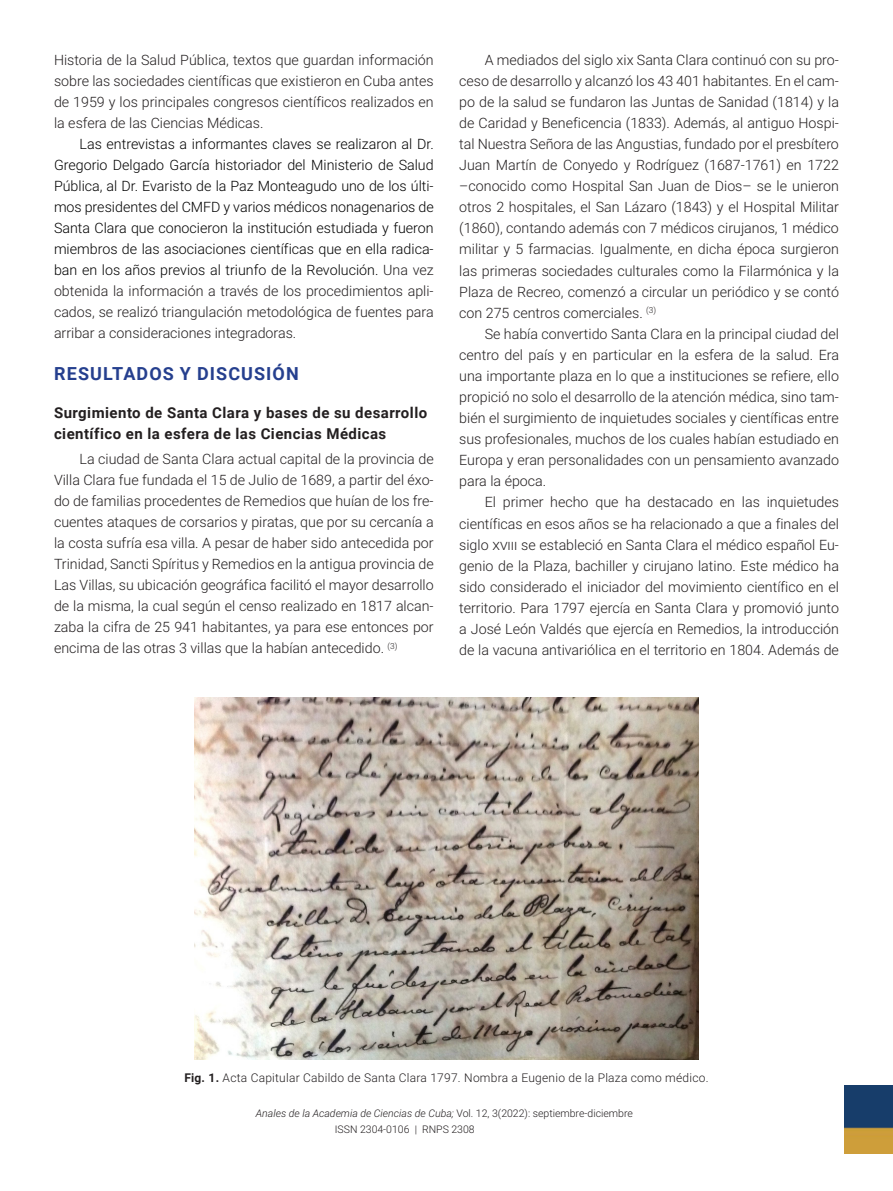
<style>
.page{position:relative;width:893px;height:1191px;background:#fff}
.page>*{position:absolute;margin:0;border:0;box-sizing:border-box;transform-origin:0 0}
.Val_2{font:700 18px "Roboto";letter-spacing:.06em;color:#253f8e}
.Val_3{font:700 15px/21px "Roboto";letter-spacing:.03em;color:#231f20}
.Texto_Normal{font:300 14.25px/21px "Roboto";color:#231f20;text-align:justify}
.Texto_Normal-2{font:300 14.25px/21px "Roboto";color:#000;text-align:justify}
.Pie_de_Figura{font:300 12px "Roboto";letter-spacing:.02em;color:#231f20}
.t1{font:300 10.5px/15.8px "Roboto";color:#231f20}
.s1{color:#231f20}
.s2{font-weight:700}
.s3{font-style:italic}
</style>
<div class="page">
<img style="left:844px;top:1085px;width:49px;height:68px">
<img style="left:195px;top:698px;width:503px;height:361px">
<p class="Texto_Normal" style="left:54px;top:49px;width:381px">Historia de la Salud Pública, textos que guardan información sobre las sociedades científicas que existieron en Cuba antes de 1959 y los principales congresos científicos realizados en la esfera de las Ciencias Médicas.</p>
<p class="Texto_Normal-2" style="left:54px;top:133px;width:381px;text-indent:26px">Las entrevistas a informantes claves se realizaron al Dr.<br>Gregorio Delgado García historiador del Ministerio de Salud Pública, al Dr. Evaristo de la Paz Monteagudo uno de los últi&shy;mos presidentes del CMFD y varios médicos nonagenarios de Santa Clara que conocieron la institución estudiada y fueron miembros de las asociaciones científicas que en ella radica&shy;ban en los años previos al triunfo de la Revolución. <span class="s1">Una vez obtenida la información a través de los procedimientos apli&shy;cados, se realizó triangulación metodológica de fuentes para arribar a consideraciones integradoras.</span></p>
<p class="Val_2" style="left:54px;top:361px;width:246px">RESULTADOS Y DISCUSIÓN</p>
<p class="Val_3" style="left:54px;top:402px;width:375px">Surgimiento de Santa Clara y bases de su desarrollo científico en la esfera de las Ciencias Médicas</p>
<p class="Texto_Normal" style="left:54px;top:449px;width:381px;text-indent:26px">La ciudad de Santa Clara actual capital de la provincia de Villa Clara fue fundada el 15 de Julio de 1689, a partir del éxo&shy;do de familias procedentes de Remedios que huían de los fre&shy;cuentes ataques de corsarios y piratas, que por su cercanía a la costa sufría esa villa. A pesar de haber sido antecedida por Trinidad, Sancti Spíritus y Remedios en la antigua provincia de Las Villas, su ubicación geográfica facilitó el mayor desarrollo de la misma, la cual según el censo realizado en 1817 alcan&shy;zaba la cifra de 25 941 habitantes, ya para ese entonces por encima de las otras 3 villas que la habían antecedido. <sup>(3)</sup></p>
<p class="Texto_Normal" style="left:459px;top:49px;width:381px;text-indent:26px">A mediados del siglo xix Santa Clara continuó con su pro&shy;ceso de desarrollo y alcanzó los 43 401 habitantes. En el cam&shy;po de la salud se fundaron las Juntas de Sanidad (1814) y la de Caridad y Beneficencia (1833). Además, al antiguo Hospi&shy;tal Nuestra Señora de las Angustias, fundado por el presbítero Juan Martín de Conyedo y Rodríguez (1687-1761) en 1722 –conocido como Hospital San Juan de Dios– se le unieron otros 2 hospitales, el San Lázaro (1843) y el Hospital Militar (1860), contando además con 7 médicos cirujanos, 1 médico militar y 5 farmacias. Igualmente, en dicha época surgieron las primeras sociedades culturales como la Filarmónica y la Plaza de Recreo, comenzó a circular un periódico y se contó con 275 centros comerciales. <sup>(3)</sup></p>
<p class="Texto_Normal" style="left:459px;top:323px;width:381px;text-indent:26px">Se había convertido Santa Clara en la principal ciudad del centro del país y en particular en la esfera de la salud. Era una importante plaza en lo que a instituciones se refiere, ello propició no solo el desarrollo de la atención médica, sino tam&shy;bién el surgimiento de inquietudes sociales y científicas entre sus profesionales, muchos de los cuales habían estudiado en Europa y eran personalidades con un pensamiento avanzado para la época.</p>
<p class="Texto_Normal" style="left:459px;top:492px;width:381px;text-indent:26px">El primer hecho que ha destacado en las inquietudes científicas en esos años se ha relacionado a que a finales del siglo xviii se estableció en Santa Clara el médico español Eu&shy;genio de la Plaza, bachiller y cirujano latino. Este médico ha sido considerado el iniciador del movimiento científico en el territorio. Para 1797 ejercía en Santa Clara y promovió junto a José León Valdés que ejercía en Remedios, la introducción de la vacuna antivariólica en el territorio en 1804. Además de</p>
<p class="Pie_de_Figura" style="left:184px;top:1070px;width:526px"><span class="s2">Fig. 1.</span> Acta Capitular Cabildo de Santa Clara 1797. Nombra a Eugenio de la Plaza como médico.</p>
<p class="t1" style="left:335px;top:1105px;width:300px;text-indent:-79px"><span class="s3">Anales de la Academia de Ciencias de Cuba;</span> Vol. 12, 3(2022): septiembre-diciembre<br>ISSN 2304-0106 | RNPS 2308</p>
</div>
